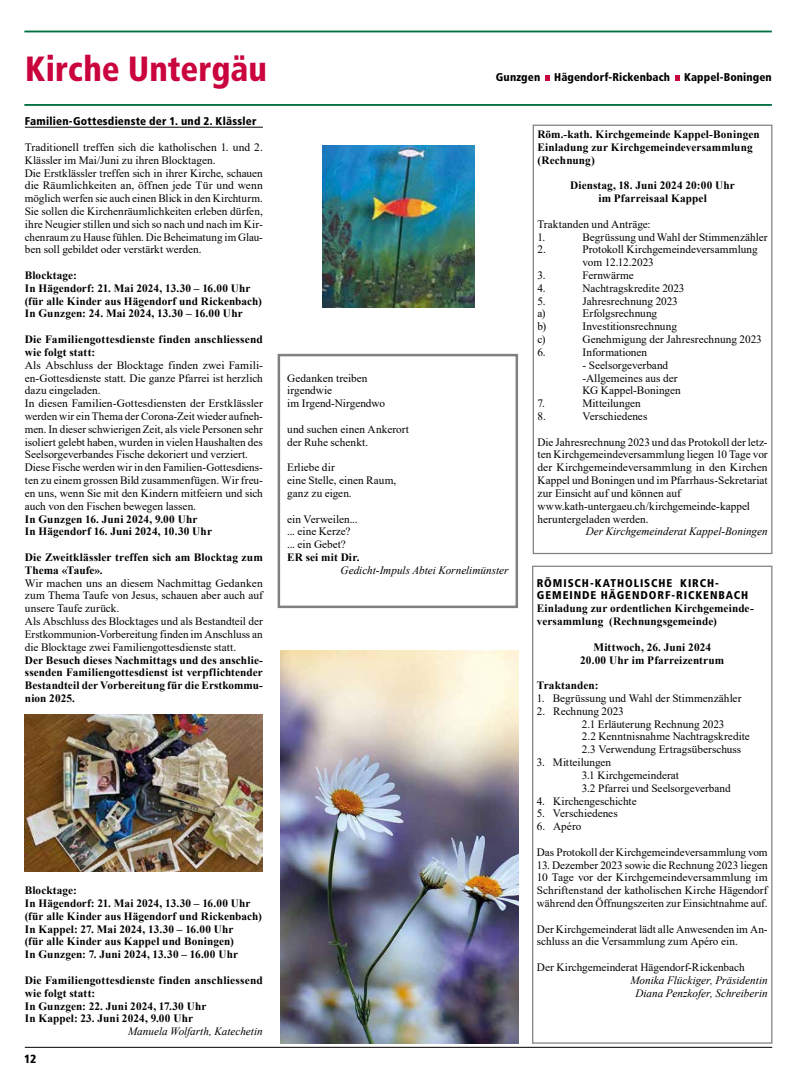
<style>
.page{position:relative;width:798px;height:1081px;background:#fff}
.page>*{position:absolute;margin:0;border:0;box-sizing:border-box;transform-origin:0 0}
.t1{font:900 condensed 35px "Frutiger LT Std";color:#ca043d;scale:.95 1}
.t2{font:900 condensed 11.88px "Frutiger LT Std";color:#000}
.t3{font:11.25px/12.9px "Times New Roman";color:#000}
.t4{font:700 11.25px/12.9px "Times New Roman";letter-spacing:.01em;color:#000}
.t5{font:italic 11.25px/12.9px "Times New Roman";color:#000;text-align:center}
.t6{font:900 condensed 11.25px "Frutiger LT Std";letter-spacing:.02em;color:#000}
.t7{font:900 condensed 11.25px/12.9px "Frutiger LT Std";letter-spacing:.08em;color:#000}
</style>
<div class="page">
<hr style="left:25px;top:1047px;width:747px;height:1px;background:#000">
<svg style="left:675px;top:75px;width:4px;height:6px"></svg>
<svg style="left:545px;top:75px;width:4px;height:6px"></svg>
<hr style="left:24px;top:104px;width:747px;height:2px;background:#007143">
<hr style="left:24px;top:31px;width:747px;height:1px;background:#007143">
<div style="left:532px;top:125px;width:240px;height:429px;border:1px solid #7f8080"></div>
<hr style="left:25px;top:127px;width:238px;height:1px;background:#000">
<img style="left:24px;top:715px;width:238px;height:156px">
<img style="left:280px;top:651px;width:238px;height:392px">
<div style="left:532px;top:565px;width:240px;height:478px;border:1px solid #7f8080"></div>
<img style="left:323px;top:145px;width:151px;height:162px">
<div style="left:277px;top:354px;width:241px;height:254px;border:2px solid #7f8080"></div>
<h1 class="t1" style="left:25px;top:48px;width:256px">Kirche Untergäu</h1>
<p class="t6" style="left:25px;top:115px;width:233px">Familien-Gottesdienste der 1. und 2. Klässler</p>
<p class="t3" style="left:25px;top:140px;width:239px">Traditionell treffen sich die katholischen 1. und 2.<br>Klässler im Mai/Juni zu ihren Blocktagen.<br>Die Erstklässler treffen sich in ihrer Kirche, schauen die Räumlichkeiten an, öffnen jede Tür und wenn möglich werfen sie auch einen Blick in den Kirchturm.<br>Sie sollen die Kirchenräumlichkeiten erleben dürfen, ihre Neugier stillen und sich so nach und nach im Kir&shy;chenraum zu Hause fühlen. Die Beheimatung im Glau&shy;ben soll gebildet oder verstärkt werden.</p>
<p class="t4" style="left:25px;top:268px;width:238px">Blocktage:<br>In Hägendorf: 21. Mai 2024, 13.30 – 16.00 Uhr (für alle Kinder aus Hägendorf und Rickenbach)<br>In Gunzgen: 24. Mai 2024, 13.30 – 16.00 Uhr</p>
<p class="t4" style="left:25px;top:333px;width:239px">Die Familiengottesdienste finden anschliessend wie folgt statt:</p>
<p class="t3" style="left:25px;top:358px;width:239px">Als Abschluss der Blocktage finden zwei Famili&shy;en-Gottesdienste statt. Die ganze Pfarrei ist herzlich dazu eingeladen.<br>In diesen Familien-Gottesdiensten der Erstklässler werden wir ein Thema der Corona-Zeit wieder aufneh&shy;men. In dieser schwierigen Zeit, als viele Personen sehr isoliert gelebt haben, wurden in vielen Haushalten des Seelsorgeverbandes Fische dekoriert und verziert.<br>Diese Fische werden wir in den Familien-Gottesdiens&shy;ten zu einem grossen Bild zusammenfügen. Wir freu&shy;en uns, wenn Sie mit den Kindern mitfeiern und sich auch von den Fischen bewegen lassen.</p>
<p class="t4" style="left:25px;top:512px;width:189px">In Gunzgen 16. Juni 2024, 9.00 Uhr<br>In Hägendorf 16. Juni 2024, 10.30 Uhr</p>
<p class="t4" style="left:25px;top:550px;width:239px">Die Zweitklässler treffen sich am Blocktag zum<br>Thema «Taufe».</p>
<p class="t3" style="left:25px;top:576px;width:239px">Wir machen uns an diesem Nachmittag Gedanken zum Thema Taufe von Jesus, schauen aber auch auf unsere Taufe zurück.<br>Als Abschluss des Blocktages und als Bestandteil der Erstkommunion-Vorbereitung finden im Anschluss an die Blocktage zwei Familiengottesdienste statt.</p>
<p class="t4" style="left:25px;top:653px;width:239px;text-align:justify">Der Besuch dieses Nachmittags und des anschlie&shy;ssenden Familiengottesdienst ist verpflichtender Bestandteil der Vorbereitung für die Erstkommu&shy;nion 2025.</p>
<p class="t4" style="left:25px;top:883px;width:238px">Blocktage:<br>In Hägendorf: 21. Mai 2024, 13.30 – 16.00 Uhr (für alle Kinder aus Hägendorf und Rickenbach)<br>In Kappel: 27. Mai 2024, 13.30 – 16.00 Uhr<br>(für alle Kinder aus Kappel und Boningen)<br>In Gunzgen: 7. Juni 2024, 13.30 – 16.00 Uhr</p>
<p class="t4" style="left:25px;top:973px;width:239px">Die Familiengottesdienste finden anschliessend wie folgt statt:<br>In Gunzgen: 22. Juni 2024, 17.30 Uhr<br>In Kappel: 23. Juni 2024, 9.00 Uhr</p>
<p class="t5" style="left:128px;top:1024px;width:136px">Manuela Wolfarth, Katechetin</p>
<p class="t2" style="left:24px;top:1052px;width:14px">1 22</p>
<p class="t6" style="left:495px;top:70px;width:277px">Gunzgen Hägendorf-Rickenbach Kappel-Boningen</p>
<p class="t3" style="left:287px;top:371px;width:99px">Gedanken treiben irgendwie<br>im Irgend-Nirgendwo</p>
<p class="t3" style="left:287px;top:422px;width:123px">und suchen einen Ankerort der Ruhe schenkt.</p>
<p class="t3" style="left:287px;top:461px;width:111px">Erliebe dir<br>eine Stelle, einen Raum, ganz zu eigen.</p>
<p class="t3" style="left:287px;top:512px;width:72px">ein Verweilen... ... eine Kerze? ... ein Gebet?</p>
<p class="t4" style="left:287px;top:550px;width:74px">ER sei mit Dir.</p>
<p class="t5" style="left:340px;top:563px;width:169px">Gedicht-Impuls Abtei Kornelimünster</p>
<p class="t4" style="left:537px;top:127px;width:223px">Röm.-kath. Kirchgemeinde Kappel-Boningen<br>Einladung zur Kirchgemeindeversammlung (Rechnung)</p>
<p class="t4" style="left:570px;top:179px;width:166px;text-align:center">Dienstag, 18. Juni 2024 20:00 Uhr im Pfarreisaal Kappel</p>
<p class="t3" style="left:537px;top:217px;width:115px">Traktanden und Anträge:<br>1.</p>
<p class="t3" style="left:582px;top:230px;width:186px">Begrüssung und Wahl der Stimmenzähler</p>
<p class="t3" style="left:537px;top:243px;width:10px">2.</p>
<p class="t3" style="left:582px;top:243px;width:177px">Protokoll Kirchgemeindeversammlung vom 12.12.2023</p>
<p class="t3" style="left:537px;top:268px;width:10px">3.</p>
<p class="t3" style="left:582px;top:268px;width:53px">Fernwärme</p>
<p class="t3" style="left:537px;top:281px;width:10px">4.</p>
<p class="t3" style="left:582px;top:281px;width:103px">Nachtragskredite 2023</p>
<p class="t3" style="left:537px;top:294px;width:9px">5.</p>
<p class="t3" style="left:582px;top:294px;width:97px">Jahresrechnung 2023</p>
<p class="t3" style="left:537px;top:307px;width:10px">a)</p>
<p class="t3" style="left:582px;top:307px;width:76px">Erfolgsrechnung</p>
<p class="t3" style="left:537px;top:320px;width:10px">b)</p>
<p class="t3" style="left:582px;top:320px;width:96px">Investitionsrechnung</p>
<p class="t3" style="left:537px;top:332px;width:10px">c)</p>
<p class="t3" style="left:582px;top:332px;width:181px">Genehmigung der Jahresrechnung 2023</p>
<p class="t3" style="left:537px;top:345px;width:10px">6.</p>
<p class="t3" style="left:582px;top:345px;width:66px">Informationen</p>
<p class="t3" style="left:582px;top:358px;width:100px">- Seelsorgeverband -Allgemeines aus der<br>KG Kappel-Boningen</p>
<p class="t3" style="left:537px;top:397px;width:9px">7.</p>
<p class="t3" style="left:582px;top:397px;width:60px">Mitteilungen</p>
<p class="t3" style="left:537px;top:409px;width:10px">8.</p>
<p class="t3" style="left:582px;top:409px;width:66px">Verschiedenes</p>
<p class="t3" style="left:537px;top:435px;width:231px">Die Jahresrechnung 2023 und das Protokoll der letz&shy;ten Kirchgemeindeversammlung liegen 10 Tage vor der Kirchgemeindeversammlung in den Kirchen Kappel und Boningen und im Pfarrhaus-Sekretariat zur Einsicht auf und können auf www.kath-untergaeu.ch/kirchgemeinde-kappel heruntergeladen werden.</p>
<p class="t5" style="left:585px;top:525px;width:183px">Der Kirchgemeinderat Kappel-Boningen</p>
<p class="t7" style="left:536px;top:576px;width:213px">RÖMISCH-KATHOLISCHE KIRCH-<br>GEMEINDE HÄGENDORF-RICKENBACH</p>
<p class="t4" style="left:536px;top:602px;width:218px">Einladung zur ordentlichen Kirchgemeinde&shy;versammlung (Rechnungsgemeinde)</p>
<p class="t4" style="left:580px;top:640px;width:145px;text-align:center">Mittwoch, 26. Juni 2024<br>20.00 Uhr im Pfarreizentrum</p>
<p class="t4" style="left:536px;top:678px;width:63px">Traktanden:</p>
<p class="t3" style="left:536px;top:691px;width:206px">1. Begrüssung und Wahl der Stimmenzähler</p>
<p class="t3" style="left:581px;top:704px;width:169px;text-indent:-45px">2. Rechnung 2023<br>2.1 Erläuterung Rechnung 2023<br>2.2 Kenntnisnahme Nachtragskredite<br>2.3 Verwendung Ertragsüberschuss</p>
<p class="t3" style="left:581px;top:755px;width:150px;text-indent:-45px">3. Mitteilungen<br>3.1 Kirchgemeinderat<br>3.2 Pfarrei und Seelsorgeverband</p>
<p class="t3" style="left:536px;top:794px;width:101px">4. Kirchengeschichte</p>
<p class="t3" style="left:536px;top:807px;width:82px">5. Verschiedenes</p>
<p class="t3" style="left:536px;top:819px;width:46px">6. Apéro</p>
<p class="t3" style="left:536px;top:845px;width:232px">Das Protokoll der Kirchgemeindeversammlung vom</p>
<p class="t3" style="left:536px;top:858px;width:232px;text-align:justify">13. Dezember 2023 sowie die Rechnung 2023 liegen 10 Tage vor der Kirchgemeindeversammlung im Schriftenstand der katholischen Kirche Hägendorf während den Öffnungszeiten zur Einsichtnahme auf.</p>
<p class="t3" style="left:536px;top:922px;width:232px">Der Kirchgemeinderat lädt alle Anwesenden im An&shy;schluss an die Versammlung zum Apéro ein.</p>
<p class="t3" style="left:536px;top:960px;width:209px">Der Kirchgemeinderat Hägendorf-Rickenbach</p>
<p class="t5" style="left:630px;top:973px;width:139px">Monika Flückiger, Präsidentin<br>Diana Penzkofer, Schreiberin</p>
</div>
